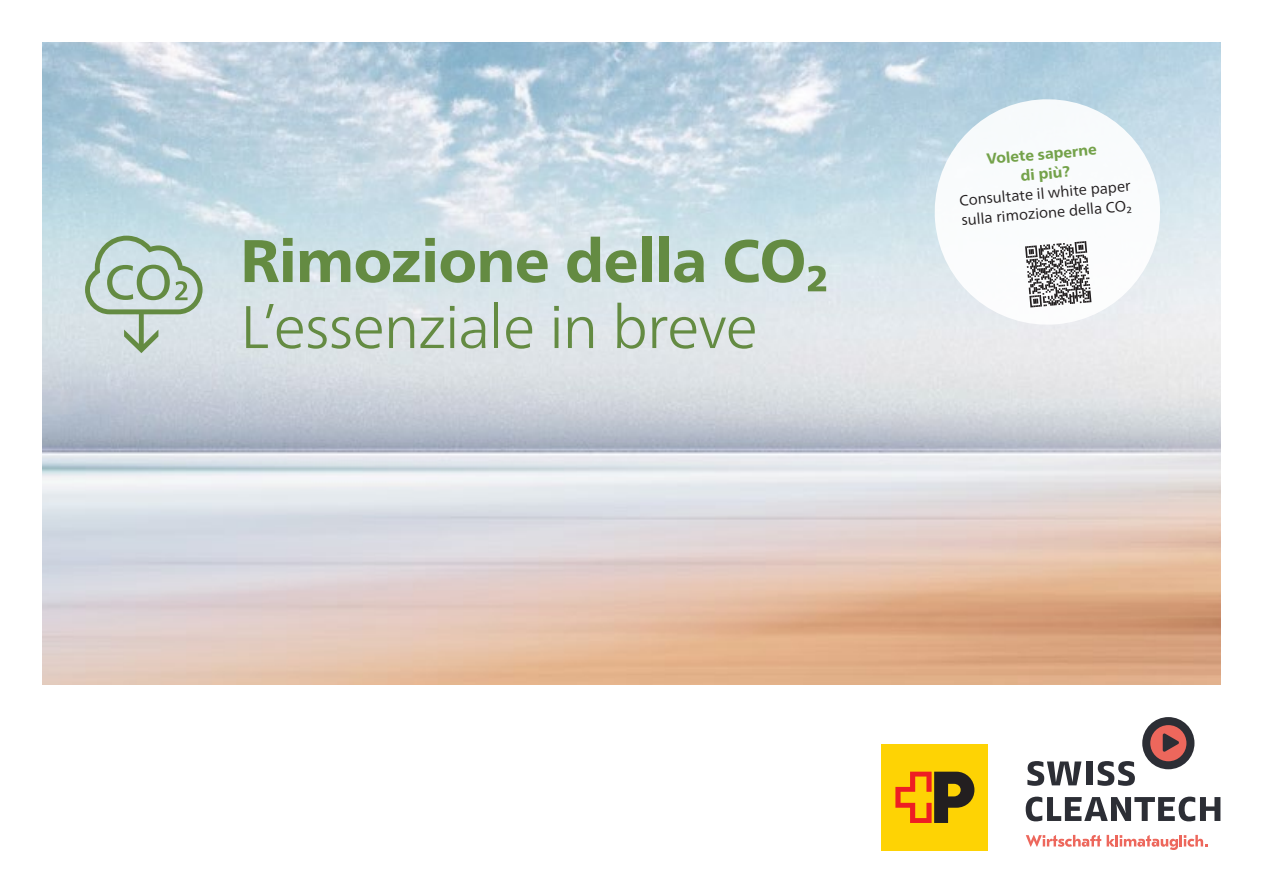
<style>
.page{position:relative;width:1263px;height:893px;background:#fff}
.page>*{position:absolute;margin:0;border:0;box-sizing:border-box;transform-origin:0 0}
.t1{font:300 60px "Frutiger Neue LT Pro";letter-spacing:-.02em;color:#648b42}
.t2{font:800 60px "Frutiger Neue LT Pro";letter-spacing:-.01em;color:#648b42}
.t3{font:15px/19.5px "Frutiger Neue LT Pro";color:#231f20}
.t4{font:800 15px/19.5px "Frutiger Neue LT Pro";color:#74a24a;text-align:center}
</style>
<div class="page">
<img style="left:43px;top:43px;width:1177px;height:642px">
<div style="left:881px;top:744px;width:107px;height:106px;background:#fed304"></div>
<svg style="left:895px;top:772px;width:79px;height:51px"></svg>
<svg style="left:930px;top:94px;width:235px;height:236px"></svg>
<svg style="left:1025px;top:241px;width:66px;height:66px"></svg>
<svg style="left:85px;top:236px;width:118px;height:117px;background:#bdcfc6"></svg>
<div style="left:1142px;top:717px;width:52px;height:52px;background:#2c2e35;border-radius:50%"></div>
<div style="left:1150px;top:725px;width:36px;height:36px;background:#ed675c;border-radius:50%"></div>
<svg style="left:1163px;top:733px;width:16px;height:19px"></svg>
<svg style="left:1027px;top:761px;width:54px;height:25px"></svg>
<div style="left:1086px;top:761px;width:6px;height:24px;background:#2c2e35"></div>
<svg style="left:1097px;top:761px;width:38px;height:25px"></svg>
<svg style="left:1026px;top:796px;width:194px;height:25px"></svg>
<svg style="left:1026px;top:835px;width:181px;height:15px"></svg>
<h1 class="t2" style="left:240px;top:225px;width:590px">Rimozione della CO₂</h1>
<h1 class="t1" style="left:240px;top:292px;width:519px">L’essenziale in breve</h1>
<p class="t4" style="left:986px;top:149px;width:112px;rotate:-5deg">Volete saperne di più?</p>
<p class="t3" style="left:958px;top:191px;width:173px;rotate:-5deg">Consultate il white paper sulla rimozione della CO₂</p>
</div>
